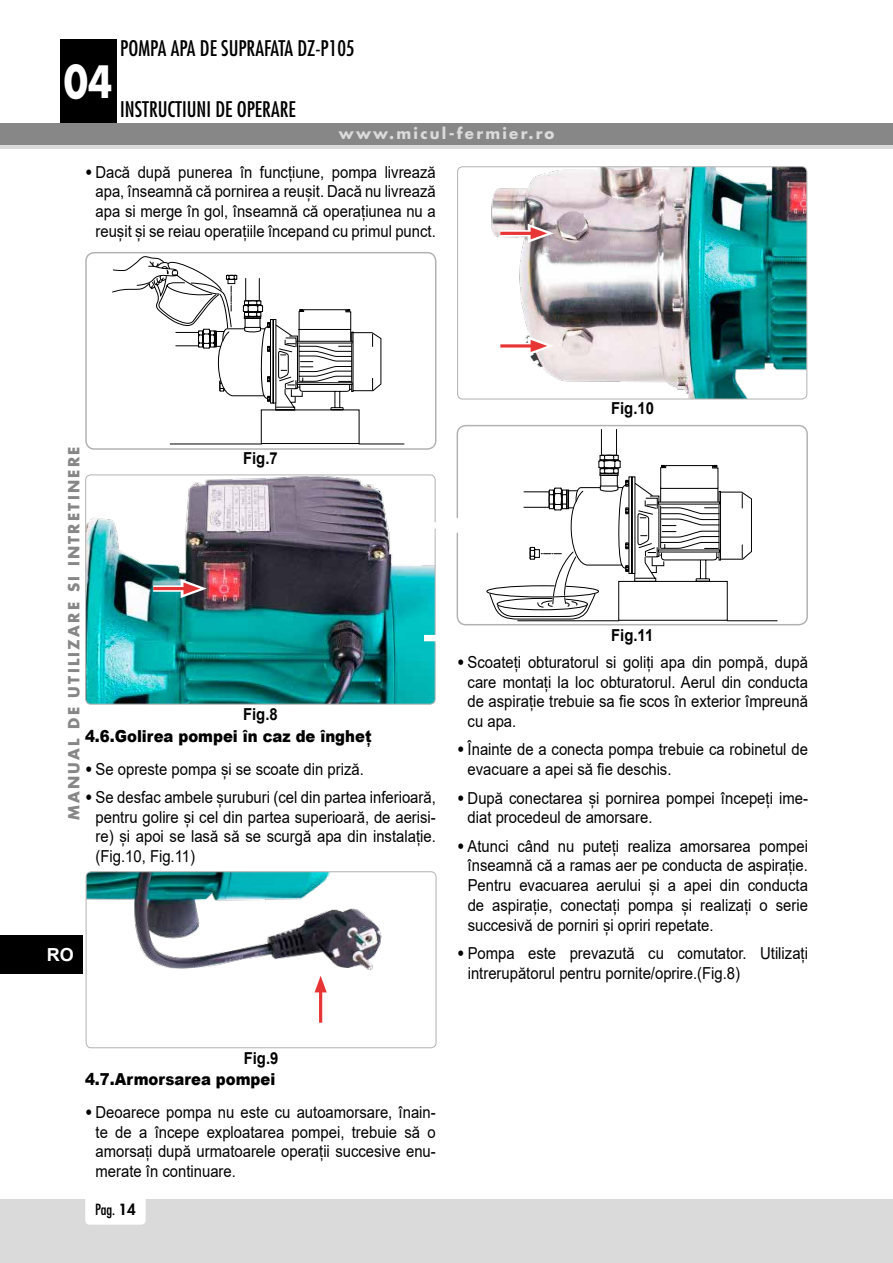
<style>
.page{position:relative;width:893px;height:1263px;background:#fff}
.page>*{position:absolute;margin:0;border:0;box-sizing:border-box;transform-origin:0 0}
.t1{font:condensed 21px "Futura";color:#000}
.t2{font:700 18px "Arial";color:#fff}
.t3{font:16.5px/19.8px "Arial";color:#000;text-align:justify;scale:.9 1}
.t4{font:900 16.5px "Arial";color:#000;scale:.9 1}
.t5{font:700 16.5px "Arial";color:#000;scale:.9 1}
.t6{font:700 15px "Futura";letter-spacing:.15em;color:#878787}
.t7{font:700 15px "Futura";letter-spacing:.15em;color:#dadada}
.t8{font:condensed 15px "Futura";color:#000}
.s1{font-weight:900}
.s2{font-weight:800;font-stretch:normal}
</style>
<div class="page">
<div style="left:60px;top:39px;width:57px;height:106px;background:#000"></div>
<div style="left:0;top:1199px;width:893px;height:64px;background:#dadada"></div>
<div style="left:85px;top:1194px;width:61px;height:30px;background:#fff;border-radius:4px"></div>
<div style="left:0;top:123px;width:893px;height:26px;background:#878787"></div>
<hr style="left:0;top:146px;width:893px;height:3px;background:#dadada">
<div style="left:0;top:935px;width:82px;height:39px;background:#000"></div>
<hr style="left:727px;top:620px;width:50px;height:1px;background:#000">
<svg style="left:486px;top:429px;width:266px;height:192px"></svg>
<div style="left:457px;top:425px;width:351px;height:200px;border:1px solid #b3b2b2;border-radius:9px"></div>
<hr style="left:359px;top:444px;width:45px;height:1px;background:#000">
<svg style="left:112px;top:256px;width:269px;height:188px"></svg>
<div style="left:85px;top:252px;width:351px;height:198px;border:1px solid #b3b2b2;border-radius:9px"></div>
<img style="left:87px;top:476px;width:347px;height:227px">
<div style="left:85px;top:474px;width:351px;height:231px;border:1px solid #b3b2b2;border-radius:5px"></div>
<div style="left:153px;top:585px;width:38px;height:7px;background:#fcebeb"></div>
<hr style="left:153px;top:587px;width:37px;height:3px;background:#e73434">
<svg style="left:181px;top:579px;width:26px;height:19px"></svg>
<img style="left:491px;top:168px;width:316px;height:231px">
<div style="left:457px;top:166px;width:350px;height:233px;border:1px solid #b3b2b2;border-radius:5px"></div>
<div style="left:500px;top:230px;width:39px;height:6px;background:#f8c8c8"></div>
<hr style="left:500px;top:232px;width:37px;height:3px;background:#e73434">
<svg style="left:528px;top:224px;width:26px;height:19px"></svg>
<div style="left:500px;top:343px;width:39px;height:6px;background:#fff"></div>
<svg style="left:500px;top:344px;width:28px;height:4px"></svg>
<svg style="left:528px;top:336px;width:26px;height:19px"></svg>
<div style="left:424px;top:522px;width:38px;height:7px;background:#fff"></div>
<svg style="left:456px;top:516px;width:3px;height:19px"></svg>
<div style="left:424px;top:635px;width:38px;height:6px;background:#fff"></div>
<img style="left:86px;top:873px;width:296px;height:175px">
<div style="left:86px;top:871px;width:350px;height:177px;border:1px solid #b3b2b2;border-radius:5px"></div>
<svg style="left:317px;top:995px;width:7px;height:28px"></svg>
<hr style="left:319px;top:986px;width:3px;height:37px;background:#e73434">
<svg style="left:311px;top:969px;width:19px;height:26px"></svg>
<p class="t1" style="left:120px;top:36px;width:111px">POMPA APA DE SUPRA</p>
<p class="t1" style="left:264px;top:36px;width:92px">FATA DZ-P105</p>
<p class="t1" style="left:64px;top:96px;width:233px"><sup>04</sup> INSTRUCTIUNI DE OPERARE</p>
<p class="t7" style="left:339px;top:124px;width:217px">www.micul-fermier.ro</p>
<p class="t3" style="left:96px;top:162px;width:380px;text-indent:-10px"><span class="s1">•</span> Dacă după punerea în funcțiune, pompa livrează apa, înseamnă că pornirea a reușit. Dacă nu livrează apa si merge în gol, înseamnă că operațiunea nu a reușit și se reiau operațiile începand cu primul punct.</p>
<p class="t6" style="left:64px;top:820px;width:375px;rotate:-90deg">MANUAL de utilizare si in tretin ere</p>
<p class="t5" style="left:243px;top:446px;width:40px">Fig.7</p>
<p class="t5" style="left:243px;top:702px;width:40px">Fig.8</p>
<p class="t4" style="left:85px;top:724px;width:320px">4.6.Golirea pompei în caz de îngheț</p>
<p class="t3" style="left:85px;top:759px;width:311px"><span class="s1">•</span> Se opreste pompa și se scoate din priză.</p>
<p class="t3" style="left:96px;top:787px;width:380px;text-indent:-10px"><span class="s1">•</span> Se desfac ambele șuruburi (cel din partea inferioară, pentru golire și cel din partea superioară, de aerisi&shy;re) și apoi se lasă să se scurgă apa din instalație. (Fig.10, Fig.11)</p>
<p class="t2" style="left:47px;top:942px;width:28px">RO</p>
<p class="t5" style="left:611px;top:396px;width:49px">Fig.10</p>
<p class="t5" style="left:611px;top:623px;width:48px">Fig.11</p>
<p class="t3" style="left:468px;top:652px;width:380px;text-indent:-11px"><span class="s1">•</span> Scoateți obturatorul si goliți apa din pompă, după care montați la loc obturatorul. Aerul din conducta de aspirație trebuie sa fie scos în exterior împreună cu apa.</p>
<p class="t3" style="left:468px;top:740px;width:380px;text-indent:-10px"><span class="s1">•</span> Înainte de a conecta pompa trebuie ca robinetul de evacuare a apei să fie deschis.</p>
<p class="t3" style="left:468px;top:788px;width:380px;text-indent:-10px"><span class="s1">•</span> După conectarea și pornirea pompei începeți ime&shy;diat procedeul de amorsare.</p>
<p class="t3" style="left:468px;top:836px;width:380px;text-indent:-11px"><span class="s1">•</span> Atunci când nu puteți realiza amorsarea pompei înseamnă că a ramas aer pe conducta de aspirație.<br>Pentru evacuarea aerului și a apei din conducta de aspirație, conectați pompa și realizați o serie succesivă de porniri și opriri repetate.</p>
<p class="t3" style="left:468px;top:943px;width:380px;text-indent:-11px"><span class="s1">•</span> Pompa este prevazută cu comutator. Utilizați intrerupătorul pentru pornite/oprire.(Fig.8)</p>
<p class="t5" style="left:244px;top:1047px;width:40px">Fig.9</p>
<p class="t4" style="left:85px;top:1067px;width:213px">4.7.Armorsarea pompei</p>
<p class="t3" style="left:96px;top:1102px;width:379px;text-indent:-11px"><span class="s1">•</span> Deoarece pompa nu este cu autoamorsare, înain&shy;te de a începe exploatarea pompei, trebuie să o amorsați după urmatoarele operații succesive enu&shy;merate în continuare.</p>
<p class="t8" style="left:95px;top:1201px;width:42px">PAG. <span class="s2">14</span></p>
</div>
